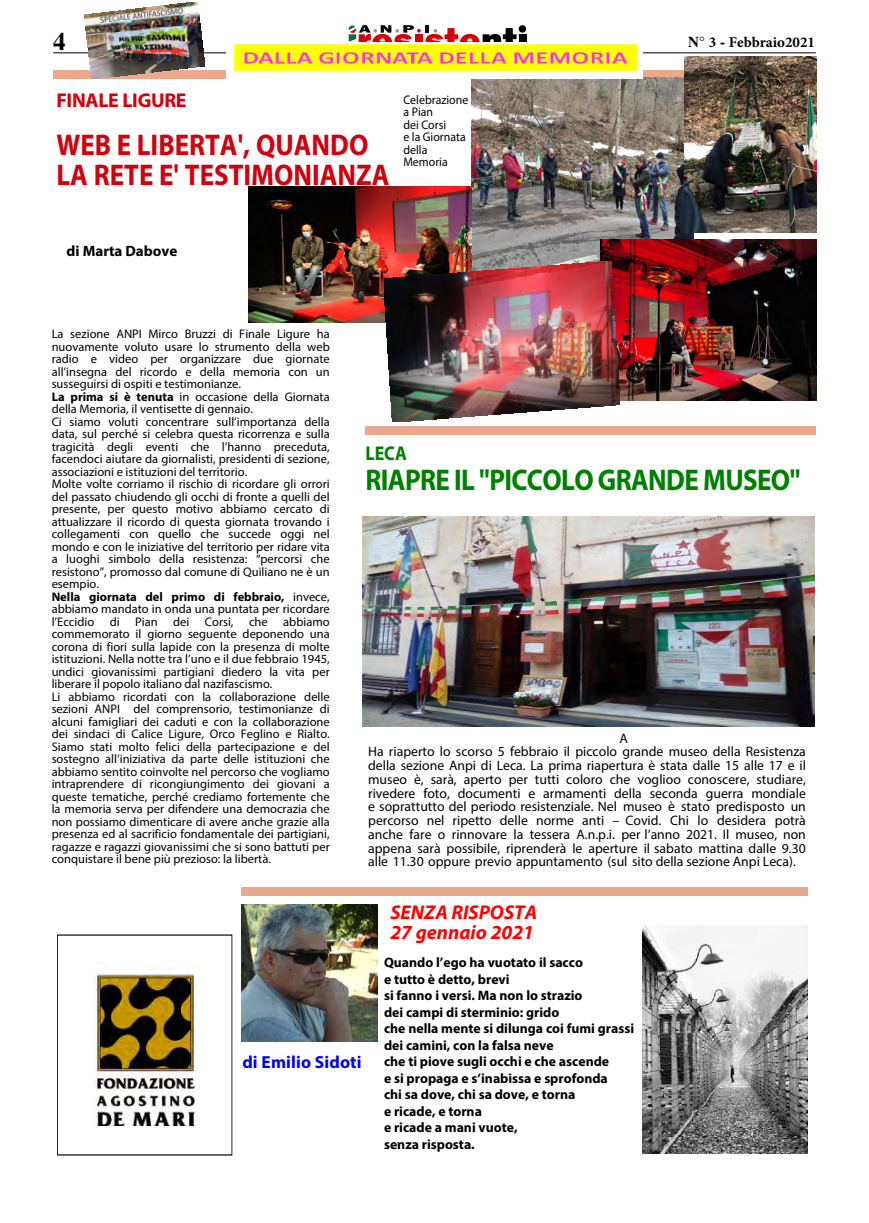
<style>
.page{position:relative;width:869px;height:1223px;background:#fff}
.page>*{position:absolute;margin:0;border:0;box-sizing:border-box;transform-origin:0 0}
.t1{font:700 30px/30px "Myriad Pro";color:#d1010e;scale:.9 1}
.t2{font:700 30px "Myriad Pro";letter-spacing:-.025em;color:#008000;scale:.9 1}
.t3{font:700 25px "Times LT Std";color:#000}
.t4{font:italic 700 20px/20px "Myriad Pro";color:#f00}
.t5{font:700 20px "Myriad Pro";letter-spacing:-.015em;color:#d1010e}
.t6{font:700 20px "Myriad Pro";color:#008000;scale:.9 1}
.t7{font:700 17.5px "Myriad Pro";letter-spacing:.005em;color:#00f}
.t8{font:700 15px "Minion Pro";color:#000}
.t9{font:700 15px "Myriad Pro";color:#000}
.t10{font:13.75px/13.8px "Myriad Pro";color:#000;text-align:justify}
.t11{font:700 13.75px/16.5px "Myriad Pro";color:#000}
.t12{font:12.5px/12.5px "Myriad Pro";color:#000}
.t13{font:12.5px/12.5px "Myriad Pro";color:#000;scale:.95 1}
.s1{font-family:"Times LT Std"}
.s2{font-weight:700}
</style>
<div class="page">
<hr style="left:53px;top:53px;width:284px;height:1px;background:#000">
<hr style="left:535px;top:53px;width:280px;height:1px;background:#000">
<div style="left:53px;top:71px;width:762px;height:8px;background:#eaa88d"></div>
<div style="left:364px;top:426px;width:451px;height:8px;background:#eaa88d"></div>
<div style="left:518px;top:34px;width:8px;height:19px;background:#000"></div>
<svg style="left:348px;top:25px;width:169px;height:17px"></svg>
<div style="left:518px;top:25px;width:8px;height:8px;background:#000;border-radius:50%"></div>
<img style="left:93px;top:962px;width:106px;height:163px">
<div style="left:241px;top:887px;width:566px;height:8px;background:#eaa88d"></div>
<img style="left:362px;top:516px;width:452px;height:210px">
<img style="left:241px;top:905px;width:136px;height:136px">
<img style="left:642px;top:925px;width:165px;height:228px">
<img style="left:85px;top:2px;width:120px;height:77px">
<img style="left:471px;top:78px;width:222px;height:184px">
<img style="left:248px;top:187px;width:223px;height:135px">
<img style="left:600px;top:239px;width:215px;height:161px">
<img style="left:383px;top:262px;width:236px;height:160px">
<img style="left:683px;top:57px;width:132px;height:175px">
<img style="left:227px;top:42px;width:414px;height:37px">
<h2 class="t3" style="left:53px;top:26px;width:14px">4</h2>
<p class="t8" style="left:687px;top:31px;width:128px"><span class="s1">N°</span> 3 <span class="s1">-</span> Febbraio2021</p>
<h3 class="t5" style="left:56px;top:87px;width:132px">FINALE LIGURE</h3>
<h1 class="t1" style="left:56px;top:128px;width:371px">WEB E LIBERTA', QUANDO<br>LA RETE E' TESTIMONIANZA</h1>
<p class="t13" style="left:403px;top:93px;width:70px">Celebrazione a Pian<br>dei Corsi<br>e la Giornata della<br>Memoria</p>
<p class="t9" style="left:67px;top:241px;width:112px">di Marta Dabove</p>
<p class="t12" style="left:52px;top:327px;width:279px">La sezione ANPI Mirco Bruzzi di Finale Ligure ha nuovamente voluto usare lo strumento della web radio e video per organizzare due giornate all’insegna del ricordo e della memoria con un susseguirsi di ospiti e testimonianze.<br><span class="s2">La prima si è tenuta</span> in occasione della Giornata della Memoria, il ventisette di gennaio.<br>Ci siamo voluti concentrare sull’importanza della data, sul perché si celebra questa ricorrenza e sulla tragicità degli eventi che l’hanno preceduta, facendoci aiutare da giornalisti, presidenti di sezione, associazioni e istituzioni del territorio.<br>Molte volte corriamo il rischio di ricordare gli orrori del passato chiudendo gli occhi di fronte a quelli del presente, per questo motivo abbiamo cercato di attualizzare il ricordo di questa giornata trovando i collegamenti con quello che succede oggi nel mondo e con le iniziative del territorio per ridare vita a luoghi simbolo della resistenza: “percorsi che resistono”, promosso dal comune di Quiliano ne è un esempio.<br><span class="s2">Nella giornata del primo di febbraio,</span> invece, abbiamo mandato in onda una puntata per ricordare l’Eccidio di Pian dei Corsi, che abbiamo commemorato il giorno seguente deponendo una corona di fiori sulla lapide con la presenza di molte istituzioni. Nella notte tra l’uno e il due febbraio 1945, undici giovanissimi partigiani diedero la vita per liberare il popolo italiano dal nazifascismo.<br>Li abbiamo ricordati con la collaborazione delle sezioni ANPI del comprensorio, testimonianze di alcuni famigliari dei caduti e con la collaborazione dei sindaci di Calice Ligure, Orco Feglino e Rialto.<br>Siamo stati molto felici della partecipazione e del sostegno all’iniziativa da parte delle istituzioni che abbiamo sentito coinvolte nel percorso che vogliamo intraprendere di ricongiungimento dei giovani a queste tematiche, perché crediamo fortemente che la memoria serva per difendere una democrazia che non possiamo dimenticare di avere anche grazie alla presenza ed al sacrificio fondamentale dei partigiani, ragazze e ragazzi giovanissimi che si sono battuti per conquistare il bene più prezioso: la libertà.</p>
<h3 class="t6" style="left:365px;top:440px;width:47px">LECA</h3>
<h1 class="t2" style="left:365px;top:460px;width:484px">RIAPRE IL "PICCOLO GRANDE MUSEO"</h1>
<p class="t10" style="left:619px;top:731px;width:10px">A</p>
<p class="t10" style="left:368px;top:744px;width:439px">Ha riaperto lo scorso 5 febbraio il piccolo grande museo della Resistenza della sezione Anpi di Leca. La prima riapertura è stata dalle 15 alle 17 e il museo è, sarà, aperto per tutti coloro che voglioo conoscere, studiare, rivedere foto, documenti e armamenti della seconda guerra mondiale e soprattutto del periodo resistenziale. Nel museo è stato predisposto un percorso nel ripetto delle norme anti – Covid. Chi lo desidera potrà anche fare o rinnovare la tessera A.n.p.i. per l’anno 2021. Il museo, non appena sarà possibile, riprenderà le aperture il sabato mattina dalle 9.30 alle 11.30 oppure previo appuntamento (sul sito della sezione Anpi Leca).</p>
<h3 class="t4" style="left:390px;top:901px;width:148px">SENZA RISPOSTA<br>27 gennaio 2021</h3>
<h3 class="t7" style="left:242px;top:1050px;width:121px">di Emilio Sidoti</h3>
<p class="t11" style="left:384px;top:954px;width:251px">Quando l’ego ha vuotato il sacco<br>e tutto è detto, brevi<br>si fanno i versi. Ma non lo strazio<br>dei campi di sterminio: grido<br>che nella mente si dilunga coi fumi grassi dei camini, con la falsa neve<br>che ti piove sugli occhi e che ascende<br>e si propaga e s’inabissa e sprofonda<br>chi sa dove, chi sa dove, e torna<br>e ricade, e torna<br>e ricade a mani vuote,<br>senza risposta.</p>
</div>
